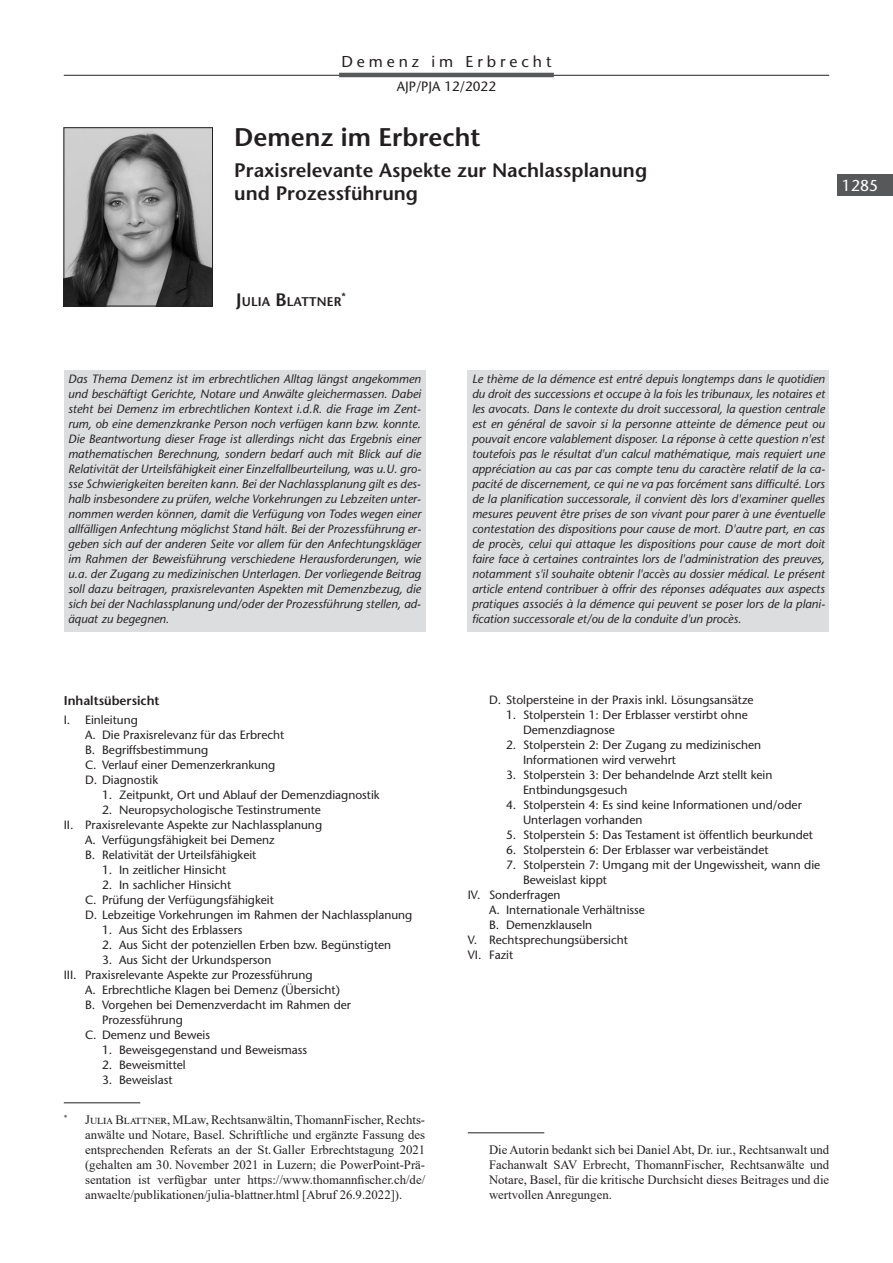
<style>
.page{position:relative;width:893px;height:1263px;background:#fff}
.page>*{position:absolute;margin:0;border:0;box-sizing:border-box;transform-origin:0 0}
.t1{font:600 25.5px "Stone Sans Std";color:#231f20}
.t2{font:600 19.5px/22.5px "Stone Sans Std";color:#231f20}
.t3{font:500 15.75px "Stone Sans Std";letter-spacing:.25em;color:#231f20}
.t4{font:500 15.75px "Stone Sans Std";color:#fff}
.t5{font:500 13.5px "Stone Sans Std";color:#231f20}
.t6{font:12.75px/15px "Times New Roman";color:#231f20;text-align:justify}
.t7{font:600 12.75px "Stone Sans Std";color:#231f20}
.t8{font:600 12.6px "Stone Sans Std";letter-spacing:.015em;color:#231f20}
.t9{font:italic 500 12px/15px "Stone Sans Std";color:#231f20;text-align:justify}
.t10{font:500 12px/15px "Stone Sans Std";color:#231f20}
.t11{font:600 10.5px "Stone Sans Std";color:#231f20}
.s1{font-size:18px}
</style>
<div class="page">
<hr style="left:64px;top:75px;width:765px;height:1px;background:#231f20">
<div style="left:838px;top:174px;width:55px;height:22px;background:#57585a"></div>
<hr style="left:339px;top:73px;width:215px;height:4px;background:#57585a">
<img style="left:66px;top:130px;width:145px;height:174px">
<div style="left:64px;top:128px;width:149px;height:178px;border:1px solid #231f20"></div>
<div style="left:64px;top:370px;width:361px;height:262px;background:#dcdddf"></div>
<div style="left:468px;top:370px;width:361px;height:262px;background:#dcdddf"></div>
<hr style="left:64px;top:1102px;width:76px;height:1px;background:#231f20">
<hr style="left:468px;top:1132px;width:76px;height:1px;background:#231f20">
<h3 class="t3" style="left:341px;top:52px;width:212px">Demenz im Erbrecht</h3>
<p class="t5" style="left:397px;top:79px;width:101px">AJP/PJA 12/2022</p>
<h1 class="t1" style="left:234px;top:122px;width:248px">Demenz im Erbrecht</h1>
<h2 class="t2" style="left:234px;top:159px;width:414px">Praxisrelevante Aspekte zur Nachlassplanung und Prozessführung</h2>
<h3 class="t4" style="left:842px;top:176px;width:38px">1285</h3>
<p class="t8" style="left:236px;top:294px;width:107px"><span class="s1">J</span>ULIA <span class="s1">B</span>LATTNER</p>
<p class="t11" style="left:342px;top:290px;width:6px">*</p>
<p class="t9" style="left:68px;top:372px;width:354px">Das Thema Demenz ist im erbrechtlichen Alltag längst angekommen und beschäftigt Gerichte, Notare und Anwälte gleichermassen. Dabei steht bei Demenz im erbrechtlichen Kontext i.d.R. die Frage im Zent&shy;rum, ob eine demenzkranke Person noch verfügen kann bzw. konnte.<br>Die Beantwortung dieser Frage ist allerdings nicht das Ergebnis einer mathematischen Berechnung, sondern bedarf auch mit Blick auf die Relativität der Urteilsfähigkeit einer Einzelfallbeurteilung, was u.U. gro&shy;sse Schwierigkeiten bereiten kann. Bei der Nachlassplanung gilt es des&shy;halb insbesondere zu prüfen, welche Vorkehrungen zu Lebzeiten unter&shy;nommen werden können, damit die Verfügung von Todes wegen einer allfälligen Anfechtung möglichst Stand hält. Bei der Prozessführung er&shy;geben sich auf der anderen Seite vor allem für den Anfechtungskläger im Rahmen der Beweisführung verschiedene Herausforderungen, wie u.a. der Zugang zu medizinischen Unterlagen. Der vorliegende Beitrag soll dazu beitragen, praxisrelevanten Aspekten mit Demenzbezug, die sich bei der Nachlassplanung und/oder der Prozessführung stellen, ad&shy;äquat zu begegnen.</p>
<p class="t7" style="left:64px;top:693px;width:97px">Inhaltsübersicht</p>
<p class="t10" style="left:85px;top:712px;width:201px;text-indent:-21px">I. Einleitung<br>A. Die Praxisrelevanz für das Erbrecht<br>B. Begriffsbestimmung<br>C. Verlauf einer Demenzerkrankung<br>D. Diagnostik</p>
<p class="t10" style="left:102px;top:787px;width:279px">1. Zeitpunkt, Ort und Ablauf der Demenzdiagnostik</p>
<p class="t10" style="left:102px;top:802px;width:220px">2. Neuropsychologische Testinstrumente</p>
<p class="t10" style="left:64px;top:817px;width:260px">II. Praxisrelevante Aspekte zur Nachlassplanung</p>
<p class="t10" style="left:85px;top:832px;width:191px">A. Verfügungsfähigkeit bei Demenz</p>
<p class="t10" style="left:85px;top:847px;width:173px">B. Relativität der Urteilsfähigkeit</p>
<p class="t10" style="left:102px;top:862px;width:126px">1. In zeitlicher Hinsicht</p>
<p class="t10" style="left:85px;top:877px;width:329px;text-indent:17px">2. In sachlicher Hinsicht<br>C. Prüfung der Verfügungsfähigkeit<br>D. Lebzeitige Vorkehrungen im Rahmen der Nachlassplanung</p>
<p class="t10" style="left:102px;top:922px;width:142px">1. Aus Sicht des Erblassers</p>
<p class="t10" style="left:102px;top:937px;width:291px">2. Aus Sicht der potenziellen Erben bzw. Begünstigten</p>
<p class="t10" style="left:102px;top:952px;width:171px">3. Aus Sicht der Urkundsperson</p>
<p class="t10" style="left:64px;top:967px;width:250px">III. Praxisrelevante Aspekte zur Prozessführung</p>
<p class="t10" style="left:85px;top:982px;width:256px">A. Erbrechtliche Klagen bei Demenz (Übersicht)</p>
<p class="t10" style="left:85px;top:997px;width:268px">B. Vorgehen bei Demenzverdacht im Rahmen der</p>
<p class="t10" style="left:102px;top:1012px;width:82px">Prozessführung</p>
<p class="t10" style="left:85px;top:1027px;width:126px">C. Demenz und Beweis</p>
<p class="t10" style="left:102px;top:1042px;width:207px">1. Beweisgegenstand und Beweismass</p>
<p class="t10" style="left:102px;top:1057px;width:85px">2. Beweismittel</p>
<p class="t10" style="left:102px;top:1072px;width:72px">3. Beweislast</p>
<p class="t6" style="left:85px;top:1112px;width:342px;text-indent:-21px"><sup>*</sup> Julia Blattner, MLaw, Rechtsanwältin, ThomannFischer, Rechts&shy;anwälte und Notare, Basel. Schriftliche und ergänzte Fassung des entsprechenden Referats an der St.Galler Erbrechtstagung 2021 (gehalten am 30. November 2021 in Luzern; die PowerPoint-Prä&shy;sentation ist verfügbar unter https://www.thomannfischer.ch/de/ anwaelte/publikationen/julia-blattner.html [Abruf 26.9.2022]).</p>
<p class="t9" style="left:472px;top:372px;width:354px">Le thème de la démence est entré depuis longtemps dans le quotidien du droit des successions et occupe à la fois les tribunaux, les notaires et les avocats. Dans le contexte du droit successoral, la question centrale est en général de savoir si la personne atteinte de démence peut ou pouvait encore valablement disposer. La réponse à cette question n'est toutefois pas le résultat d'un calcul mathématique, mais requiert une appréciation au cas par cas compte tenu du caractère relatif de la ca&shy;pacité de discernement, ce qui ne va pas forcément sans difficulté. Lors de la planification successorale, il convient dès lors d'examiner quelles mesures peuvent être prises de son vivant pour parer à une éventuelle contestation des dispositions pour cause de mort. D'autre part, en cas de procès, celui qui attaque les dispositions pour cause de mort doit faire face à certaines contraintes lors de l'administration des preuves, notamment s'il souhaite obtenir l'accès au dossier médical. Le présent article entend contribuer à offrir des réponses adéquates aux aspects pratiques associés à la démence qui peuvent se poser lors de la plani&shy;fication successorale et/ou de la conduite d'un procès.</p>
<p class="t10" style="left:489px;top:693px;width:266px">D. Stolpersteine in der Praxis inkl. Lösungsansätze</p>
<p class="t10" style="left:523px;top:708px;width:226px;text-indent:-17px">1. Stolperstein 1: Der Erblasser verstirbt ohne<br>Demenzdiagnose</p>
<p class="t10" style="left:523px;top:738px;width:240px;text-indent:-17px">2. Stolperstein 2: Der Zugang zu medizinischen<br>Informationen wird verwehrt</p>
<p class="t10" style="left:523px;top:768px;width:251px;text-indent:-17px">3. Stolperstein 3: Der behandelnde Arzt stellt kein<br>Entbindungsgesuch</p>
<p class="t10" style="left:523px;top:798px;width:280px;text-indent:-17px">4. Stolperstein 4: Es sind keine Informationen und/oder<br>Unterlagen vorhanden</p>
<p class="t10" style="left:506px;top:828px;width:309px">5. Stolperstein 5: Das Testament ist öffentlich beurkundet</p>
<p class="t10" style="left:506px;top:843px;width:264px">6. Stolperstein 6: Der Erblasser war verbeiständet</p>
<p class="t10" style="left:506px;top:858px;width:316px">7. Stolperstein 7: Umgang mit der Ungewissheit, wann die</p>
<p class="t10" style="left:523px;top:873px;width:86px">Beweislast kippt</p>
<p class="t10" style="left:468px;top:888px;width:94px">IV. Sonderfragen</p>
<p class="t10" style="left:489px;top:903px;width:157px">A. Internationale Verhältnisse</p>
<p class="t10" style="left:489px;top:918px;width:105px">B. Demenzklauseln</p>
<p class="t10" style="left:468px;top:933px;width:162px">V. Rechtsprechungsübersicht</p>
<p class="t10" style="left:468px;top:948px;width:47px">VI. Fazit</p>
<p class="t6" style="left:489px;top:1142px;width:342px">Die Autorin bedankt sich bei Daniel Abt, Dr. iur., Rechtsanwalt und Fachanwalt SAV Erbrecht, ThomannFischer, Rechtsanwälte und Notare, Basel, für die kritische Durchsicht dieses Beitrages und die wertvollen Anregungen.</p>
</div>
